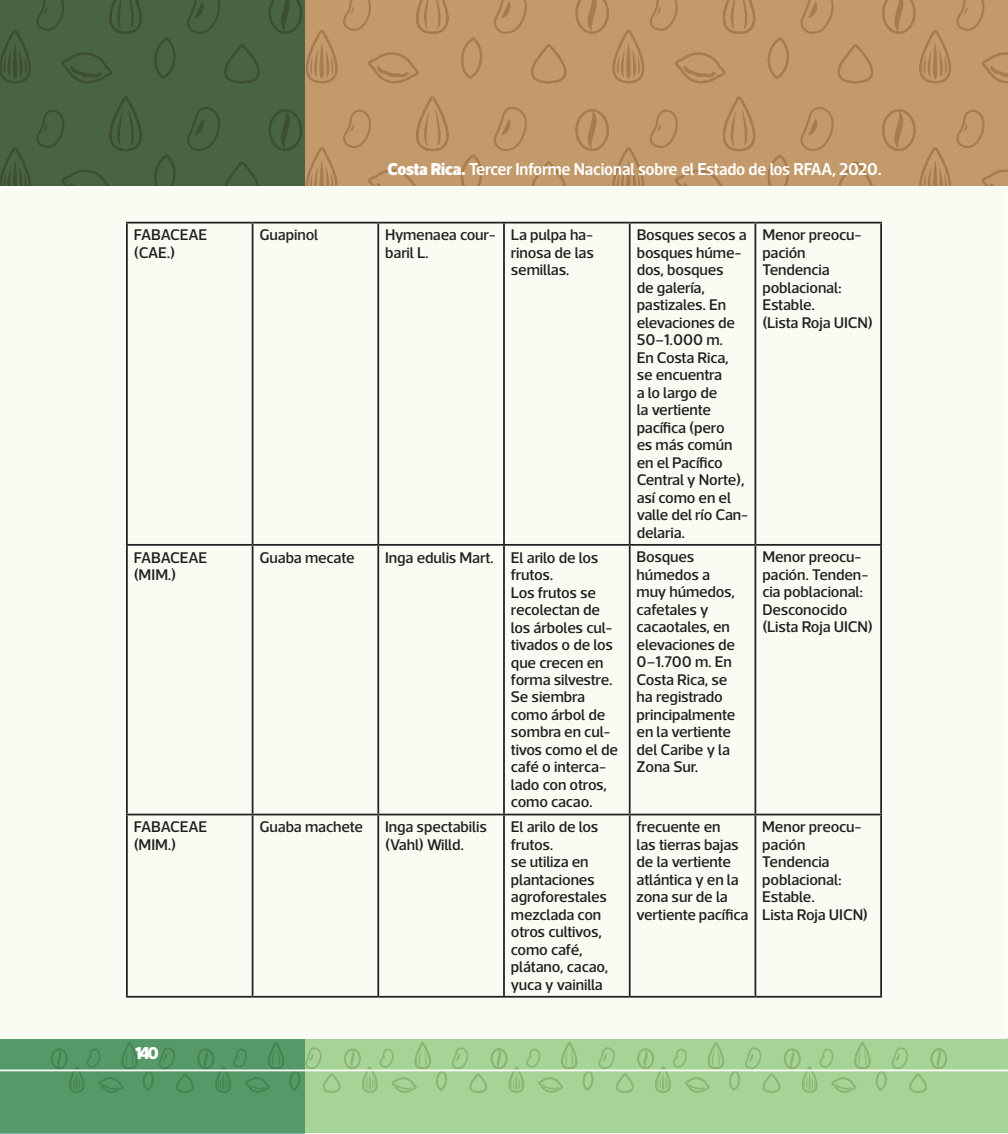
<style>
.page{position:relative;width:1008px;height:1134px;background:#fff}
.page>*{position:absolute;margin:0;border:0;box-sizing:border-box;transform-origin:0 0}
.t1{font:600 17.5px "Acto";letter-spacing:-.01em;color:#fff;scale:.95 1}
.t2{font:800 17.5px "Acto";color:#fff}
.t3{font:500 15.75px/17.5px "Acto";letter-spacing:-.01em;color:#231f20}
.s1{font-weight:900}
</style>
<div class="page">
<div style="left:0;top:1038px;width:1008px;height:95px;background:#a6d396"></div>
<svg style="left:305px;top:1042px;width:645px;height:51px"></svg>
<div style="left:0;top:0;width:1008px;height:186px;background:#c39a6b"></div>
<svg style="left:305px;top:0;width:703px;height:84px"></svg>
<svg style="left:306px;top:96px;width:702px;height:90px"></svg>
<svg style="left:0;top:0;width:305px;height:186px;background:#47623e"></svg>
<svg style="left:0;top:1040px;width:305px;height:94px;background:#559868"></svg>
<hr style="left:0;top:1070px;width:1008px;height:1px;background:#fff">
<div style="left:1px;top:187px;width:1006px;height:852px;background:#f9fcf2"></div>
<hr style="left:126px;top:222px;width:127px;height:2px;background:#231f20">
<hr style="left:126px;top:224px;width:2px;height:320px;background:#231f20">
<hr style="left:253px;top:222px;width:125px;height:2px;background:#231f20">
<hr style="left:252px;top:224px;width:1px;height:320px;background:#231f20">
<hr style="left:378px;top:222px;width:126px;height:2px;background:#231f20">
<hr style="left:377px;top:224px;width:2px;height:320px;background:#231f20">
<hr style="left:504px;top:222px;width:126px;height:2px;background:#231f20">
<hr style="left:503px;top:224px;width:2px;height:320px;background:#231f20">
<hr style="left:630px;top:222px;width:125px;height:2px;background:#231f20">
<hr style="left:629px;top:224px;width:2px;height:320px;background:#231f20">
<hr style="left:755px;top:222px;width:127px;height:2px;background:#231f20">
<hr style="left:755px;top:224px;width:1px;height:320px;background:#231f20">
<hr style="left:880px;top:224px;width:2px;height:320px;background:#231f20">
<hr style="left:126px;top:544px;width:127px;height:2px;background:#231f20">
<hr style="left:126px;top:546px;width:2px;height:268px;background:#231f20">
<hr style="left:253px;top:544px;width:125px;height:2px;background:#231f20">
<hr style="left:252px;top:546px;width:1px;height:268px;background:#231f20">
<hr style="left:378px;top:544px;width:126px;height:2px;background:#231f20">
<hr style="left:377px;top:546px;width:2px;height:268px;background:#231f20">
<hr style="left:504px;top:544px;width:126px;height:2px;background:#231f20">
<hr style="left:503px;top:546px;width:2px;height:268px;background:#231f20">
<hr style="left:630px;top:544px;width:125px;height:2px;background:#231f20">
<hr style="left:629px;top:546px;width:2px;height:268px;background:#231f20">
<hr style="left:755px;top:544px;width:127px;height:2px;background:#231f20">
<hr style="left:755px;top:546px;width:1px;height:268px;background:#231f20">
<hr style="left:880px;top:546px;width:2px;height:268px;background:#231f20">
<hr style="left:126px;top:814px;width:127px;height:1px;background:#231f20">
<hr style="left:126px;top:815px;width:2px;height:181px;background:#231f20">
<hr style="left:253px;top:814px;width:125px;height:1px;background:#231f20">
<hr style="left:252px;top:815px;width:1px;height:181px;background:#231f20">
<hr style="left:378px;top:814px;width:126px;height:1px;background:#231f20">
<hr style="left:377px;top:815px;width:2px;height:181px;background:#231f20">
<hr style="left:504px;top:814px;width:126px;height:1px;background:#231f20">
<hr style="left:503px;top:815px;width:2px;height:181px;background:#231f20">
<hr style="left:630px;top:814px;width:125px;height:1px;background:#231f20">
<hr style="left:629px;top:815px;width:2px;height:181px;background:#231f20">
<hr style="left:755px;top:814px;width:127px;height:1px;background:#231f20">
<hr style="left:755px;top:815px;width:1px;height:181px;background:#231f20">
<hr style="left:880px;top:815px;width:2px;height:181px;background:#231f20">
<hr style="left:126px;top:996px;width:127px;height:2px;background:#231f20">
<hr style="left:253px;top:996px;width:125px;height:2px;background:#231f20">
<hr style="left:378px;top:996px;width:126px;height:2px;background:#231f20">
<hr style="left:504px;top:996px;width:126px;height:2px;background:#231f20">
<hr style="left:630px;top:996px;width:125px;height:2px;background:#231f20">
<hr style="left:755px;top:996px;width:127px;height:2px;background:#231f20">
<p class="t1" style="left:388px;top:159px;width:522px"><span class="s1">Costa Rica.</span> Tercer Informe Nacional sobre el Estado de los RFAA, 2020.</p>
<p class="t3" style="left:134px;top:226px;width:75px">FABACEAE (CAE.)</p>
<p class="t3" style="left:260px;top:226px;width:60px">Guapinol</p>
<p class="t3" style="left:385px;top:226px;width:112px">Hymenaea cour&shy;baril L.</p>
<p class="t3" style="left:511px;top:226px;width:84px;text-align:justify">La pulpa ha&shy;rinosa de las semillas.</p>
<p class="t3" style="left:637px;top:226px;width:113px">Bosques secos a bosques húme&shy;dos, bosques<br>de galería, pastizales. En elevaciones de<br>50–1.000 m.<br>En Costa Rica, se encuentra<br>a lo largo de<br>la vertiente pacífica (pero<br>es más común en el Pacífico<br>Central y Norte), así como en el valle del río Can&shy;delaria.</p>
<p class="t3" style="left:762px;top:226px;width:112px">Menor preocu&shy;pación<br>Tendencia poblacional:<br>Estable.<br>(Lista Roja UICN)</p>
<p class="t3" style="left:134px;top:548px;width:75px">FABACEAE (MIM.)</p>
<p class="t3" style="left:260px;top:548px;width:97px">Guaba mecate</p>
<p class="t3" style="left:511px;top:548px;width:109px;text-indent:-126px">Inga edulis Mart. El arilo de los frutos.<br>Los frutos se recolectan de los árboles cul&shy;tivados o de los que crecen en forma silvestre.<br>Se siembra como árbol de sombra en cul&shy;tivos como el de café o interca&shy;lado con otros, como cacao.</p>
<p class="t3" style="left:637px;top:548px;width:100px">Bosques húmedos a muy húmedos, cafetales y cacaotales, en elevaciones de<br>0–1.700 m. En<br>Costa Rica, se ha registrado principalmente en la vertiente del Caribe y la<br>Zona Sur.</p>
<p class="t3" style="left:762px;top:548px;width:112px">Menor preocu&shy;pación. Tenden&shy;cia poblacional:<br>Desconocido (Lista Roja UICN)</p>
<p class="t3" style="left:134px;top:818px;width:75px">FABACEAE (MIM.)</p>
<p class="t3" style="left:260px;top:818px;width:105px">Guaba machete</p>
<p class="t3" style="left:385px;top:818px;width:103px">Inga spectabilis (Vahl) Willd.</p>
<p class="t3" style="left:511px;top:818px;width:99px">El arilo de los frutos.<br>se utiliza en plantaciones agroforestales mezclada con otros cultivos, como café, plátano, cacao, yuca y vainilla</p>
<p class="t3" style="left:637px;top:818px;width:113px">frecuente en<br>las tierras bajas de la vertiente atlántica y en la zona sur de la vertiente pacífica</p>
<p class="t3" style="left:762px;top:818px;width:107px">Menor preocu&shy;pación<br>Tendencia poblacional:<br>Estable.<br>Lista Roja UICN)</p>
<p class="t2" style="left:135px;top:1042px;width:25px">140</p>
</div>
